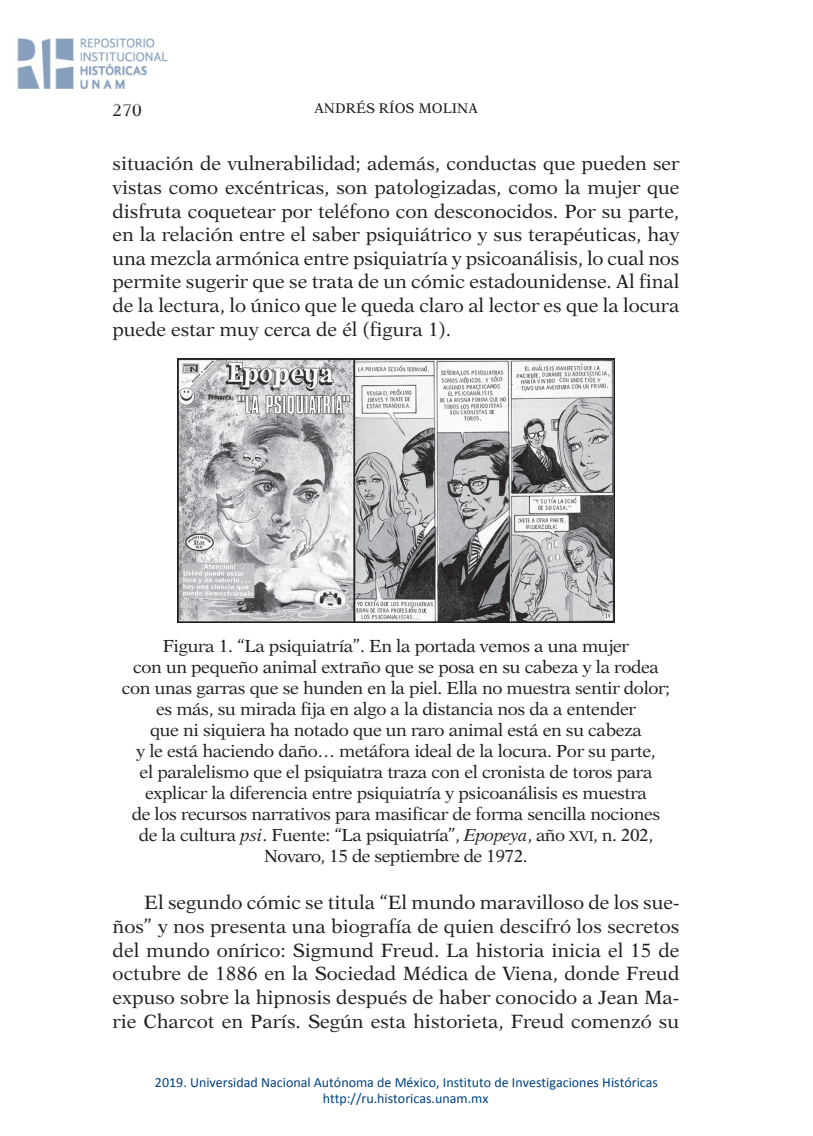
<style>
.page{position:relative;width:813px;height:1136px;background:#fff}
.page>*{position:absolute;margin:0;border:0;box-sizing:border-box;transform-origin:0 0}
.t1{font:19.25px/23.6px "New Aster";color:#231f20;text-align:justify}
.t2{font:17.5px/21px "New Aster";letter-spacing:-.02em;color:#231f20;text-align:center}
.t3{font:14px/16.8px "Calibri";color:#004080;text-align:center}
.t4{font:14px "New Aster";color:#231f20}
.s1{font-style:italic}
.s2{font-family:"New Aster SC800";font-size:14px}
</style>
<div class="page">
<img style="left:177px;top:358px;width:438px;height:264px">
<img style="left:17px;top:38px;width:151px;height:51px">
<p class="t2" style="left:113px;top:99px;width:31px">270</p>
<p class="t4" style="left:314px;top:100px;width:165px">ANDRÉS RÍOS MOLINA</p>
<p class="t1" style="left:113px;top:151px;width:568px">situación de vulnerabilidad; además, conductas que pueden ser vistas como excéntricas, son patologizadas, como la mujer que disfruta coquetear por teléfono con desconocidos. Por su parte, en la relación entre el saber psiquiátrico y sus terapéuticas, hay una mezcla armónica entre psiquiatría y psicoanálisis, lo cual nos permite sugerir que se trata de un cómic estadounidense. Al final de la lectura, lo único que le queda claro al lector es que la locura puede estar muy cerca de él (figura 1).</p>
<p class="t2" style="left:122px;top:635px;width:550px">Figura 1. “La psiquiatría”. En la portada vemos a una mujer<br>con un pequeño animal extraño que se posa en su cabeza y la rodea con unas garras que se hunden en la piel. Ella no muestra sentir dolor; es más, su mirada fija en algo a la distancia nos da a entender<br>que ni siquiera ha notado que un raro animal está en su cabeza<br>y le está haciendo daño… metáfora ideal de la locura. Por su parte,<br>el paralelismo que el psiquiatra traza con el cronista de toros para explicar la diferencia entre psiquiatría y psicoanálisis es muestra<br>de los recursos narrativos para masificar de forma sencilla nociones de la cultura <span class="s1">psi</span>. Fuente: “La psiquiatría”, <span class="s1">Epopeya</span>, año <span class="s2">xvi</span>, n. 202, Novaro, 15 de septiembre de 1972.</p>
<p class="t1" style="left:113px;top:890px;width:568px;text-indent:31px">El segundo cómic se titula “El mundo maravilloso de los sue&shy;ños” y nos presenta una biografía de quien descifró los secretos del mundo onírico: Sigmund Freud. La historia inicia el 15 de octubre de 1886 en la Sociedad Médica de Viena, donde Freud expuso sobre la hipnosis después de haber conocido a Jean Ma&shy;rie Charcot en París. Según esta historieta, Freud comenzó su</p>
<p class="t3" style="left:155px;top:1073px;width:504px">2019. Universidad Nacional Autónoma de México, Instituto de Investigaciones Históricas http://ru.historicas.unam.mx</p>
</div>
